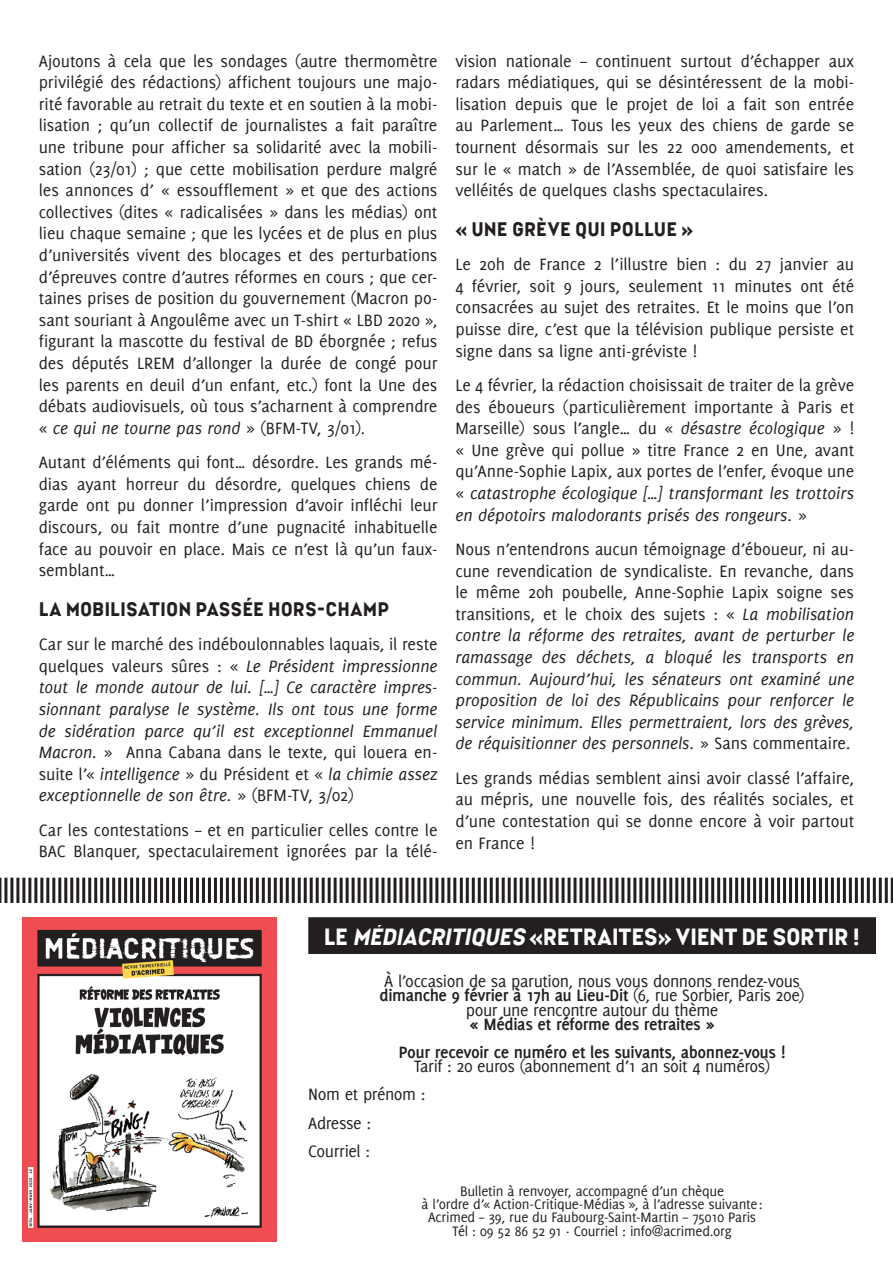
<style>
.page{position:relative;width:893px;height:1263px;background:#fff}
.page>*{position:absolute;margin:0;border:0;box-sizing:border-box;transform-origin:0 0}
.Bulletin_abonn{font:700 27px "Mehdi";letter-spacing:-.01em;color:#fff}
.t1{font:700 22.5px "Mehdi";color:#231f20}
.Bulletin_abonn-2{font:18px/21.6px "Delicious";letter-spacing:-.01em;color:#231f20;text-align:justify}
.t2{font:italic 18px/21.6px "Delicious";letter-spacing:-.005em;color:#231f20;text-align:justify}
.Bulletin_abonn-3{font:700 18px "Delicious";letter-spacing:-.02em;color:#231f20}
.Bulletin_abonn-4{font:15px "Delicious";letter-spacing:-.015em;color:#231f20}
.s1{font-style:italic}
.s2{font-style:normal}
.s3{font-weight:400}
</style>
<div class="page">
<svg style="left:0;top:878px;width:893px;height:25px"></svg>
<img style="left:23px;top:917px;width:254px;height:324px">
<div style="left:312px;top:921px;width:560px;height:29px;background:#231f20"></div>
<div style="left:308px;top:917px;width:568px;height:37px;border:8px solid #231f20"></div>
<p class="Bulletin_abonn-2" style="left:39px;top:50px;width:400px">Ajoutons à cela que les sondages (autre thermomètre privilégié des rédactions) affichent toujours une majo&shy;rité favorable au retrait du texte et en soutien à la mobi&shy;lisation ; qu’un collectif de journalistes a fait paraître une tribune pour afficher sa solidarité avec la mobili&shy;sation (23/01) ; que cette mobilisation perdure malgré les annonces d’ « essoufflement » et que des actions collectives (dites « radicalisées » dans les médias) ont lieu chaque semaine ; que les lycées et de plus en plus d’universités vivent des blocages et des perturbations d’épreuves contre d’autres réformes en cours ; que cer&shy;taines prises de position du gouvernement (Macron po&shy;sant souriant à Angoulême avec un T-shirt « LBD 2020 », figurant la mascotte du festival de BD éborgnée ; refus des députés LREM d’allonger la durée de congé pour les parents en deuil d’un enfant, etc.) font la Une des débats audiovisuels, où tous s’acharnent à comprendre <span class="s1">« ce qui ne tourne pas rond »</span> (BFM-TV, 3/01).</p>
<p class="Bulletin_abonn-2" style="left:39px;top:451px;width:400px">Autant d’éléments qui font… désordre. Les grands mé&shy;dias ayant horreur du désordre, quelques chiens de garde ont pu donner l’impression d’avoir infléchi leur discours, ou fait montre d’une pugnacité inhabituelle face au pouvoir en place. Mais ce n’est là qu’un faux&shy;semblant…</p>
<p class="t1" style="left:39px;top:598px;width:352px">LA MOBILISATION PASSÉE HORS-CHAMP</p>
<p class="t2" style="left:39px;top:633px;width:400px"><span class="s2">Car sur le marché des indéboulonnables laquais, il reste quelques valeurs sûres :</span> « Le Président impressionne tout le monde autour de lui. […] Ce caractère impres&shy;sionnant paralyse le système. Ils ont tous une forme de sidération parce qu’il est exceptionnel Emmanuel Macron. » <span class="s2">Anna Cabana dans le texte, qui louera en&shy;suite l’</span>« intelligence » <span class="s2">du Président et</span> « la chimie assez exceptionnelle de son être. » <span class="s2">(BFM-TV, 3/02)</span></p>
<p class="Bulletin_abonn-2" style="left:39px;top:819px;width:400px">Car les contestations – et en particulier celles contre le<br>BAC Blanquer, spectaculairement ignorées par la télé-</p>
<p class="Bulletin_abonn-2" style="left:455px;top:50px;width:400px">vision nationale – continuent surtout d’échapper aux radars médiatiques, qui se désintéressent de la mobi&shy;lisation depuis que le projet de loi a fait son entrée au Parlement… Tous les yeux des chiens de garde se tournent désormais sur les 22 000 amendements, et sur le « match » de l’Assemblée, de quoi satisfaire les velléités de quelques clashs spectaculaires.</p>
<p class="t1" style="left:455px;top:218px;width:239px">« UNE GRÈVE QUI POLLUE »</p>
<p class="Bulletin_abonn-2" style="left:455px;top:253px;width:400px">Le 20h de France 2 l’illustre bien : du 27 janvier au 4 février, soit 9 jours, seulement 11 minutes ont été consacrées au sujet des retraites. Et le moins que l’on puisse dire, c’est que la télévision publique persiste et signe dans sa ligne anti-gréviste !</p>
<p class="Bulletin_abonn-2" style="left:455px;top:374px;width:400px">Le 4 février, la rédaction choisissait de traiter de la grève des éboueurs (particulièrement importante à Paris et Marseille) sous l’angle… du <span class="s1">« désastre écologique »</span> ! « Une grève qui pollue » titre France 2 en Une, avant qu’Anne-Sophie Lapix, aux portes de l’enfer, évoque une <span class="s1">« catastrophe écologique […] transformant les trottoirs en dépotoirs malodorants prisés des rongeurs. »</span></p>
<p class="t2" style="left:455px;top:538px;width:400px"><span class="s2">Nous n’entendrons aucun témoignage d’éboueur, ni au&shy;cune revendication de syndicaliste. En revanche, dans le même 20h poubelle, Anne-Sophie Lapix soigne ses transitions, et le choix des sujets :</span> « La mobilisation contre la réforme des retraites, avant de perturber le ramassage des déchets, a bloqué les transports en commun. Aujourd’hui, les sénateurs ont examiné une proposition de loi des Républicains pour renforcer le service minimum. Elles permettraient, lors des grèves, de réquisitionner des personnels. » <span class="s2">Sans commentaire.</span></p>
<p class="Bulletin_abonn-2" style="left:455px;top:767px;width:400px">Les grands médias semblent ainsi avoir classé l’affaire, au mépris, une nouvelle fois, des réalités sociales, et d’une contestation qui se donne encore à voir partout en France !</p>
<p class="Bulletin_abonn" style="left:324px;top:923px;width:538px">LE <span class="s1">MÉDIACRITIQUES</span> «RETRAITES» VIENT DE SORTIR !</p>
<p class="Bulletin_abonn-2" style="left:384px;top:970px;width:417px">À l’occasion de sa parution, nous vous donnons rendez-vous</p>
<p class="Bulletin_abonn-3" style="left:380px;top:985px;width:426px">dimanche 9 février à 17h au Lieu-Dit <span class="s3">(6, rue Sorbier, Paris 20e)</span></p>
<p class="Bulletin_abonn-2" style="left:466px;top:999px;width:254px">pour une rencontre autour du thème</p>
<p class="Bulletin_abonn-3" style="left:470px;top:1013px;width:246px">« Médias et réforme des retraites »</p>
<p class="Bulletin_abonn-3" style="left:399px;top:1042px;width:388px">Pour recevoir ce numéro et les suivants, abonnez-vous !</p>
<p class="Bulletin_abonn-2" style="left:414px;top:1055px;width:358px">Tarif : 20 euros (abonnement d’1 an soit 4 numéros)</p>
<p class="Bulletin_abonn-2" style="left:308px;top:1083px;width:119px">Nom et prénom :</p>
<p class="Bulletin_abonn-2" style="left:308px;top:1112px;width:64px">Adresse :</p>
<p class="Bulletin_abonn-2" style="left:308px;top:1140px;width:63px">Courriel :</p>
<p class="Bulletin_abonn-4" style="left:460px;top:1182px;width:266px">Bulletin à renvoyer, accompagné d’un chèque</p>
<p class="Bulletin_abonn-4" style="left:422px;top:1195px;width:342px">à l’ordre d’« Action-Critique-Médias », à l’adresse suivante:</p>
<p class="Bulletin_abonn-4" style="left:428px;top:1209px;width:330px">Acrimed – 39, rue du Faubourg-Saint-Martin – 75010 Paris</p>
<p class="Bulletin_abonn-4" style="left:453px;top:1223px;width:281px">Tél : 09 52 86 52 91 · Courriel : info@acrimed.org</p>
</div>
